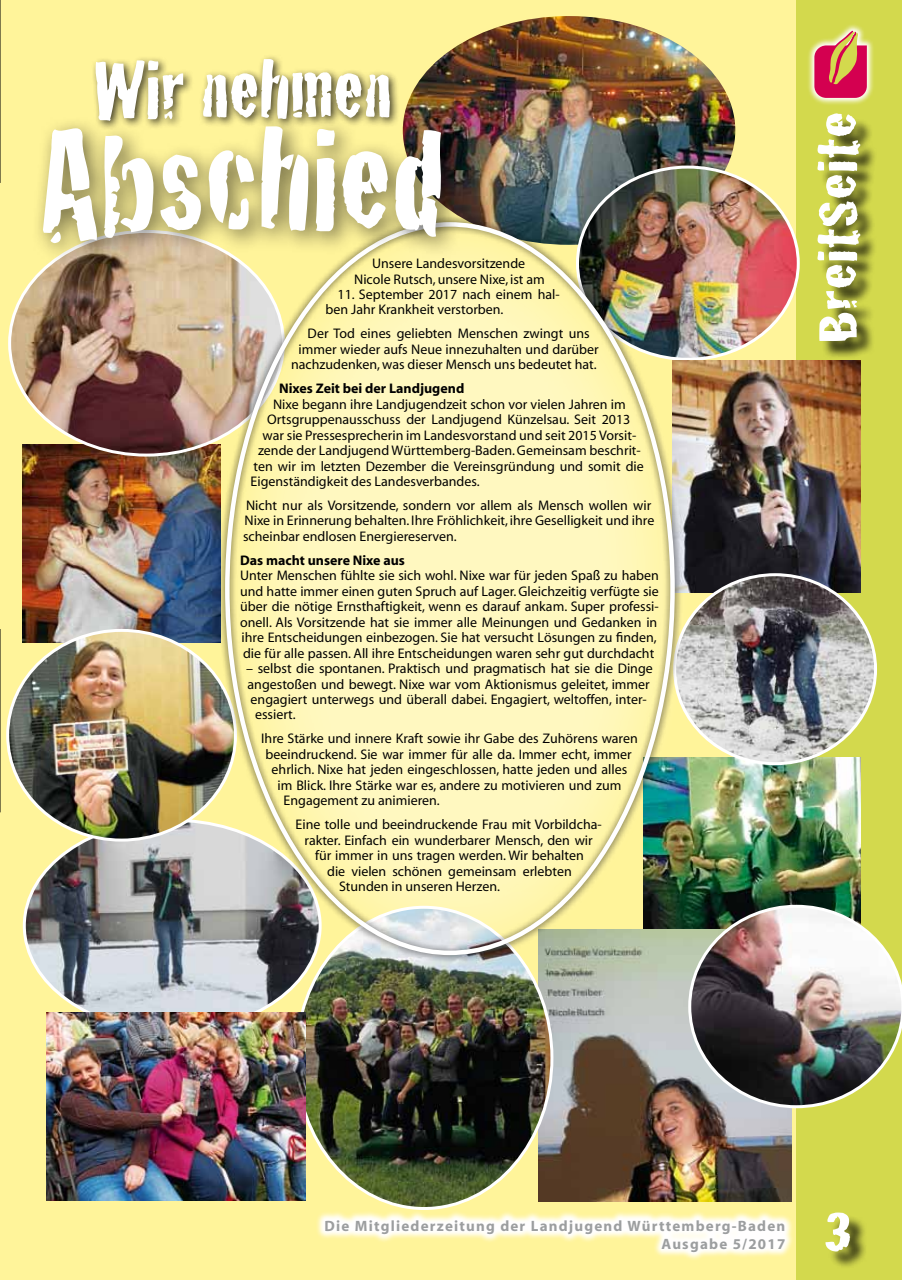
<style>
.page{position:relative;width:902px;height:1280px;background:#fff}
.page>*{position:absolute;margin:0;border:0;box-sizing:border-box;transform-origin:0 0}
.t1{font:151.05px "Cracked";color:#fff}
.t2{font:86.7px "Cracked";color:#fff}
.t3{font:58.5px "Cracked";color:#fff;scale:1.3 1}
.t4{font:700 15px/18px "Myriad";letter-spacing:.08em;color:#9c9e9f;text-align:right}
.t5{font:13.95px/15.5px "Myriad";color:#000}
.t6{font:700 13.95px "Myriad";color:#000}
</style>
<div class="page">
<div style="left:0;top:0;width:796px;height:1280px;background:#fff49a"></div>
<img style="left:404px;top:16px;width:331px;height:198px">
<div style="left:796px;top:0;width:105px;height:1280px;background:#d3d94d"></div>
<div style="left:828px;top:1215px;width:40px;height:54px;background:#000;opacity:.75"></div>
<svg style="left:808px;top:25px;width:65px;height:80px"></svg>
<svg style="left:814px;top:31px;width:52px;height:67px"></svg>
<div style="left:820px;top:116px;width:58px;height:243px;background:#000;opacity:.75"></div>
<svg style="left:0;top:629px;width:1px;height:183px"></svg>
<svg style="left:0;top:0;width:1px;height:183px"></svg>
<img style="left:23px;top:455px;width:194px;height:175px">
<img style="left:683px;top:764px;width:177px;height:165px">
<img style="left:552px;top:929px;width:239px;height:272px">
<img style="left:577px;top:167px;width:221px;height:192px">
<svg style="left:317px;top:1212px;width:475px;height:47px"></svg>
<div style="left:91px;top:54px;width:309px;height:77px;background:#000;opacity:.75"></div>
<img style="left:683px;top:360px;width:177px;height:215px">
<img style="left:10px;top:266px;width:207px;height:189px">
<img style="left:24px;top:840px;width:272px;height:191px">
<img style="left:688px;top:905px;width:213px;height:203px">
<img style="left:8px;top:630px;width:209px;height:210px">
<img style="left:296px;top:963px;width:256px;height:245px">
<img style="left:47px;top:1013px;width:258px;height:187px">
<img style="left:683px;top:575px;width:192px;height:189px">
<div style="left:217px;top:214px;width:466px;height:749px;background:#000;opacity:.75"></div>
<div style="left:31px;top:114px;width:434px;height:152px;background:#000;opacity:.56"></div>
<h2 class="t2" style="left:94px;top:21px;width:300px">Wir nehmen</h2>
<h1 class="t1" style="left:39px;top:61px;width:407px">Abschied</h1>
<p class="t5" style="left:354px;top:256px;width:192px;text-align:center">Unsere Landesvorsitzende<br>Nicole Rutsch, unsere Nixe, ist am</p>
<p class="t5" style="left:325px;top:287px;width:235px;text-indent:12px">11. September 2017 nach einem hal&shy;ben Jahr Krankheit verstorben.</p>
<p class="t5" style="left:291px;top:327px;width:309px;text-align:center">Der Tod eines geliebten Menschen zwingt uns immer wieder aufs Neue innezuhalten und darüber nachzudenken, was dieser Mensch uns bedeutet hat.</p>
<p class="t6" style="left:279px;top:381px;width:187px">Nixes Zeit bei der Landjugend</p>
<p class="t5" style="left:273px;top:397px;width:354px">Nixe begann ihre Landjugendzeit schon vor vielen Jahren im</p>
<p class="t5" style="left:267px;top:412px;width:364px">Ortsgruppenausschuss der Landjugend Künzelsau. Seit 2013</p>
<p class="t5" style="left:262px;top:428px;width:375px">war sie Pressesprecherin im Landesvorstand und seit 2015 Vorsit-</p>
<p class="t5" style="left:258px;top:443px;width:384px">zende der Landjugend Württemberg-Baden. Gemeinsam beschrit-</p>
<p class="t5" style="left:253px;top:459px;width:392px">ten wir im letzten Dezember die Vereinsgründung und somit die</p>
<p class="t5" style="left:250px;top:474px;width:231px">Eigenständigkeit des Landesverbandes.</p>
<p class="t5" style="left:243px;top:498px;width:412px">Nicht nur als Vorsitzende, sondern vor allem als Mensch wollen wir<br>Nixe in Erinnerung behalten. Ihre Fröhlichkeit, ihre Geselligkeit und ihre scheinbar endlosen Energiereserven.</p>
<p class="t6" style="left:240px;top:553px;width:166px">Das macht unsere Nixe aus</p>
<p class="t5" style="left:240px;top:568px;width:420px">Unter Menschen fühlte sie sich wohl. Nixe war für jeden Spaß zu haben und hatte immer einen guten Spruch auf Lager. Gleichzeitig verfügte sie über die nötige Ernsthaftigkeit, wenn es darauf ankam. Super professi&shy;onell. Als Vorsitzende hat sie immer alle Meinungen und Gedanken in ihre Entscheidungen einbezogen. Sie hat versucht Lösungen zu finden, die für alle passen. All ihre Entscheidungen waren sehr gut durchdacht</p>
<p class="t5" style="left:246px;top:661px;width:408px">– selbst die spontanen. Praktisch und pragmatisch hat sie die Dinge</p>
<p class="t5" style="left:247px;top:677px;width:403px">angestoßen und bewegt. Nixe war vom Aktionismus geleitet, immer</p>
<p class="t5" style="left:250px;top:692px;width:397px">engagiert unterwegs und überall dabei. Engagiert, weltoffen, inter-</p>
<p class="t5" style="left:255px;top:708px;width:42px">essiert.</p>
<p class="t5" style="left:261px;top:732px;width:378px">Ihre Stärke und innere Kraft sowie ihr Gabe des Zuhörens waren</p>
<p class="t5" style="left:265px;top:747px;width:367px">beeindruckend. Sie war immer für alle da. Immer echt, immer</p>
<p class="t5" style="left:271px;top:762px;width:357px">ehrlich. Nixe hat jeden eingeschlossen, hatte jeden und alles</p>
<p class="t5" style="left:277px;top:778px;width:345px">im Blick. Ihre Stärke war es, andere zu motivieren und zum</p>
<p class="t5" style="left:283px;top:793px;width:158px">Engagement zu animieren.</p>
<p class="t5" style="left:295px;top:817px;width:307px">Eine tolle und beeindruckende Frau mit Vorbildcha-</p>
<p class="t5" style="left:304px;top:833px;width:289px">rakter. Einfach ein wunderbarer Mensch, den wir</p>
<p class="t5" style="left:315px;top:848px;width:270px">für immer in uns tragen werden. Wir behalten</p>
<p class="t5" style="left:327px;top:864px;width:246px">die vielen schönen gemeinsam erlebten</p>
<p class="t5" style="left:339px;top:879px;width:162px">Stunden in unseren Herzen.</p>
<h3 class="t3" style="left:791px;top:343px;width:180px;rotate:-90deg">BreitSeite</h3>
<p class="t4" style="left:324px;top:1217px;width:462px">Die Mitgliederzeitung der Landjugend Württemberg-Baden<br>Ausgabe 5/2017</p>
<h3 class="t3" style="left:823px;top:1185px;width:23px">3</h3>
</div>
